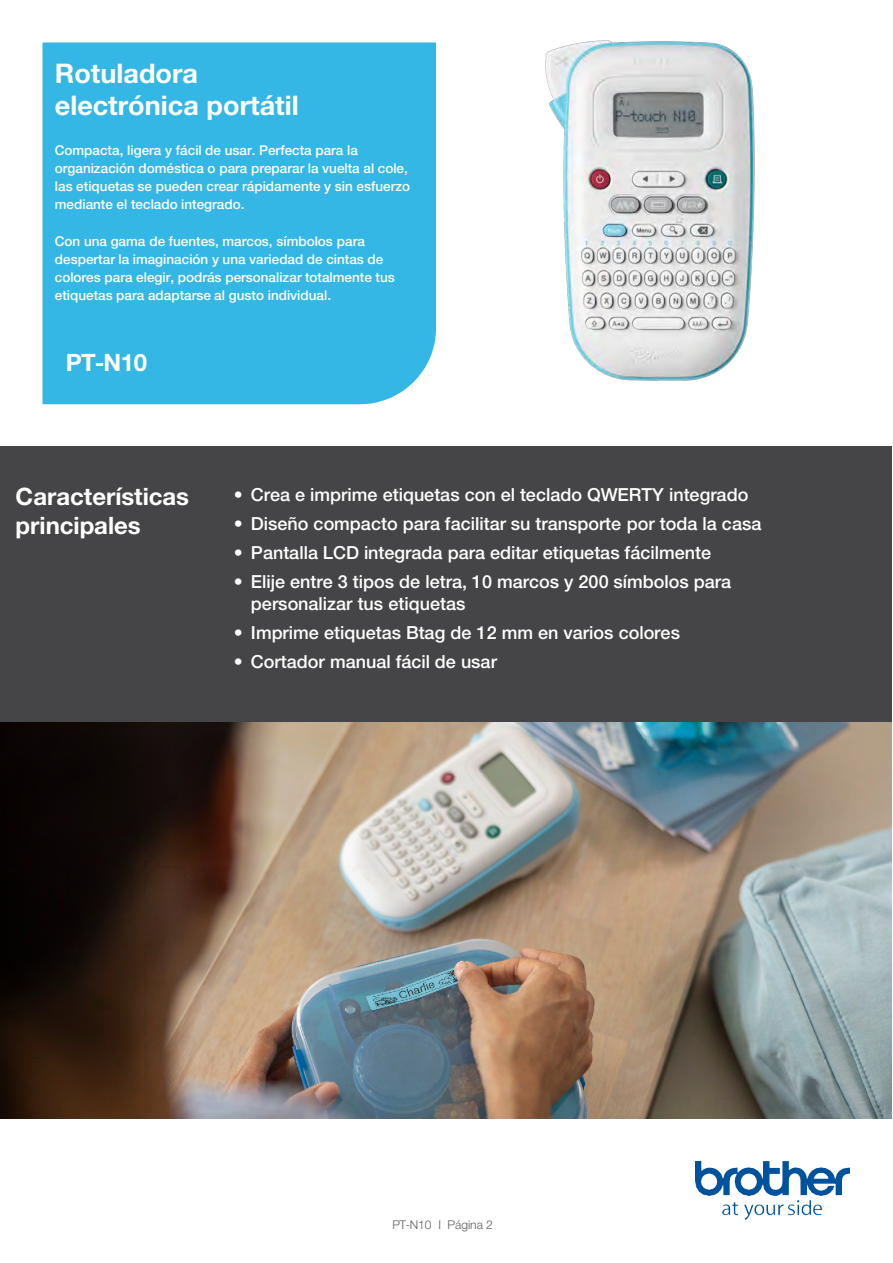
<style>
.page{position:relative;width:893px;height:1263px;background:#fff}
.page>*{position:absolute;margin:0;border:0;box-sizing:border-box;transform-origin:0 0}
.t1{font:700 27px/31.5px "Helvetica Neue LTW1 G";color:#fff}
.t2{font:700 24px/28.8px "Helvetica Neue LTW1 G";color:#fff}
.t3{font:500 18px/21.6px "Helvetica Neue LTW1 G";color:#fff}
.t4{font:500 13.5px/18px "Helvetica Neue LTW1 G";color:#fff}
.t5{font:300 12px "Helvetica Neue LTW1 G";letter-spacing:-.005em;color:#5c5d60}
</style>
<div class="page">
<img style="left:0;top:722px;width:892px;height:397px">
<div style="left:0;top:447px;width:892px;height:275px;background:#454547"></div>
<div style="left:42px;top:42px;width:394px;height:362px;background:#35b7e5"></div>
<img style="left:696px;top:1161px;width:153px;height:59px">
<img style="left:545px;top:40px;width:210px;height:341px">
<p class="t1" style="left:55px;top:62px;width:245px">Rotuladora electrónica portátil</p>
<p class="t4" style="left:55px;top:143px;width:357px">Compacta, ligera y fácil de usar. Perfecta para la organización doméstica o para preparar la vuelta al cole, las etiquetas se pueden crear rápidamente y sin esfuerzo mediante el teclado integrado.</p>
<p class="t4" style="left:55px;top:235px;width:341px">Con una gama de fuentes, marcos, símbolos para despertar la imaginación y una variedad de cintas de colores para elegir, podrás personalizar totalmente tus etiquetas para adaptarse al gusto individual.</p>
<p class="t2" style="left:66px;top:352px;width:83px">PT-N10</p>
<p class="t2" style="left:16px;top:486px;width:175px">Características principales</p>
<p class="t3" style="left:234px;top:486px;width:516px">• Crea e imprime etiquetas con el teclado QWERTY integrado</p>
<p class="t3" style="left:234px;top:516px;width:529px">• Diseño compacto para facilitar su transporte por toda la casa</p>
<p class="t3" style="left:234px;top:545px;width:479px">• Pantalla LCD integrada para editar etiquetas fácilmente</p>
<p class="t3" style="left:251px;top:574px;width:482px;text-indent:-17px">• Elije entre 3 tipos de letra, 10 marcos y 200 símbolos para personalizar tus etiquetas</p>
<p class="t3" style="left:234px;top:625px;width:448px">• Imprime etiquetas Btag de 12 mm en varios colores</p>
<p class="t3" style="left:234px;top:654px;width:265px">• Cortador manual fácil de usar</p>
<p class="t5" style="left:393px;top:1220px;width:102px">PT-N10 I Página 2</p>
</div>
